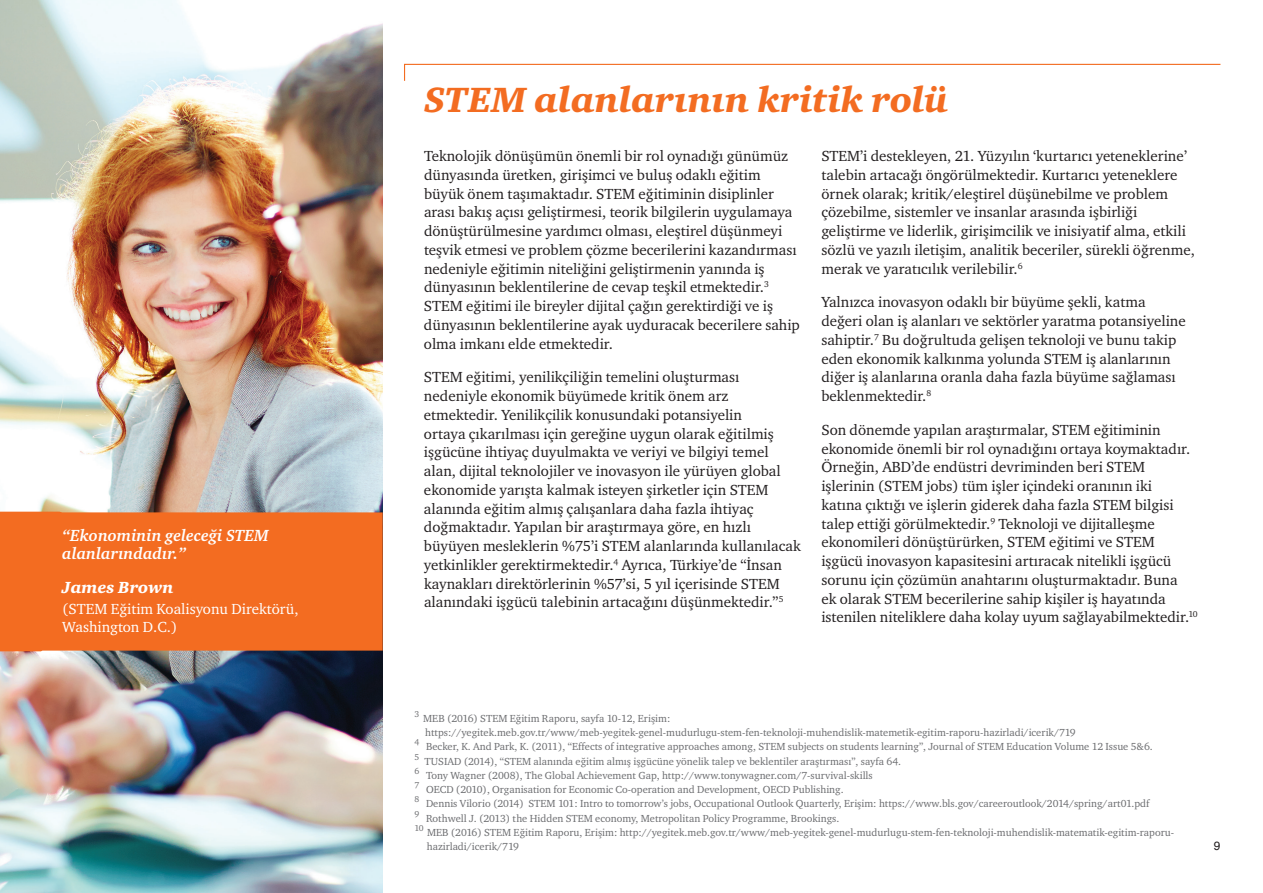
<style>
.page{position:relative;width:1263px;height:893px;background:#fff}
.page>*{position:absolute;margin:0;border:0;box-sizing:border-box;transform-origin:0 0}
.t1{font:italic 900 36px "ITC Charter Com";letter-spacing:.005em;color:#f36c21}
.t2{font:italic 700 16.5px/18.8px "ITC Charter Com";color:#fff}
.t3{font:italic 900 16.5px "ITC Charter Com";color:#fff}
.t4{font:15px/18.8px "ITC Charter Com Rergular";color:#231f20}
.t5{font:15px/18.8px "ITC Charter Com Rergular";color:#fff}
.t6{font:12px "Helvetica";color:#231f20}
.t7{font:10.5px/14.2px "ITC Charter Com Rergular";color:#6c6d70}
.t8{font:8.7px "ITC Charter Com Rergular";color:#6c6d70}
</style>
<div class="page">
<img style="left:0;top:0;width:383px;height:893px">
<svg style="left:404px;top:63px;width:817px;height:18px"></svg>
<div style="left:0;top:512px;width:383px;height:139px;background:#f36c21"></div>
<p class="t2" style="left:62px;top:525px;width:208px">“Ekonominin geleceği STEM alanlarındadır.”</p>
<p class="t3" style="left:62px;top:577px;width:113px">James Brown</p>
<p class="t5" style="left:62px;top:599px;width:238px">(STEM Eğitim Koalisyonu Direktörü,<br>Washington D.C.)</p>
<h1 class="t1" style="left:424px;top:78px;width:526px">STEM alanlarının kritik rolü</h1>
<p class="t4" style="left:424px;top:146px;width:377px">Teknolojik dönüşümün önemli bir rol oynadığı günümüz dünyasında üretken, girişimci ve buluş odaklı eğitim büyük önem taşımaktadır. STEM eğitiminin disiplinler arası bakış açısı geliştirmesi, teorik bilgilerin uygulamaya dönüştürülmesine yardımcı olması, eleştirel düşünmeyi teşvik etmesi ve problem çözme becerilerini kazandırması nedeniyle eğitimin niteliğini geliştirmenin yanında iş dünyasının beklentilerine de cevap teşkil etmektedir.<sup>3<br></sup>STEM eğitimi ile bireyler dijital çağın gerektirdiği ve iş dünyasının beklentilerine ayak uyduracak becerilere sahip olma imkanı elde etmektedir.</p>
<p class="t4" style="left:424px;top:368px;width:378px">STEM eğitimi, yenilikçiliğin temelini oluşturması nedeniyle ekonomik büyümede kritik önem arz etmektedir. Yenilikçilik konusundaki potansiyelin<br>ortaya çıkarılması için gereğine uygun olarak eğitilmiş işgücüne ihtiyaç duyulmakta ve veriyi ve bilgiyi temel alan, dijital teknolojiler ve inovasyon ile yürüyen global ekonomide yarışta kalmak isteyen şirketler için STEM alanında eğitim almış çalışanlara daha fazla ihtiyaç doğmaktadır. Yapılan bir araştırmaya göre, en hızlı büyüyen mesleklerin %75’i STEM alanlarında kullanılacak yetkinlikler gerektirmektedir.<sup>4</sup> Ayrıca, Türkiye’de “İnsan kaynakları direktörlerinin %57’si, 5 yıl içerisinde STEM alanındaki işgücü talebinin artacağını düşünmektedir.”<sup>5</sup></p>
<p class="t4" style="left:821px;top:146px;width:375px">STEM’i destekleyen, 21. Yüzyılın ‘kurtarıcı yeteneklerine’ talebin artacağı öngörülmektedir. Kurtarıcı yeteneklere örnek olarak; kritik/eleştirel düşünebilme ve problem çözebilme, sistemler ve insanlar arasında işbirliği geliştirme ve liderlik, girişimcilik ve inisiyatif alma, etkili sözlü ve yazılı iletişim, analitik beceriler, sürekli öğrenme, merak ve yaratıcılık verilebilir.<sup>6</sup></p>
<p class="t4" style="left:821px;top:293px;width:366px">Yalnızca inovasyon odaklı bir büyüme şekli, katma değeri olan iş alanları ve sektörler yaratma potansiyeline sahiptir.<sup>7</sup> Bu doğrultuda gelişen teknoloji ve bunu takip eden ekonomik kalkınma yolunda STEM iş alanlarının diğer iş alanlarına oranla daha fazla büyüme sağlaması beklenmektedir.<sup>8</sup></p>
<p class="t4" style="left:821px;top:420px;width:378px">Son dönemde yapılan araştırmalar, STEM eğitiminin ekonomide önemli bir rol oynadığını ortaya koymaktadır.<br>Örneğin, ABD’de endüstri devriminden beri STEM işlerinin (STEM jobs) tüm işler içindeki oranının iki<br>katına çıktığı ve işlerin giderek daha fazla STEM bilgisi talep ettiği görülmektedir.<sup>9</sup> Teknoloji ve dijitalleşme ekonomileri dönüştürürken, STEM eğitimi ve STEM işgücü inovasyon kapasitesini artıracak nitelikli işgücü sorunu için çözümün anahtarını oluşturmaktadır. Buna<br>ek olarak STEM becerilerine sahip kişiler iş hayatında istenilen niteliklere daha kolay uyum sağlayabilmektedir.<sup>10</sup></p>
<p class="t8" style="left:414px;top:709px;width:6px">3</p>
<p class="t7" style="left:423px;top:711px;width:249px">MEB (2016) STEM Eğitim Raporu, sayfa 10-12, Erişim:</p>
<p class="t7" style="left:425px;top:725px;width:652px">https://yegitek.meb.gov.tr/www/meb-yegitek-genel-mudurlugu-stem-fen-teknoloji-muhendislik-matemetik-egitim-raporu-hazirladi/icerik/719</p>
<p class="t7" style="left:414px;top:740px;width:740px"><sup>4</sup> Becker, K. And Park, K. (2011), “Effects of integrative approaches among, STEM subjects on students learning”, Journal of STEM Education Volume 12 Issue 5&amp;6.</p>
<p class="t8" style="left:414px;top:751px;width:6px">5</p>
<p class="t7" style="left:414px;top:754px;width:737px;text-indent:10px">TUSIAD (2014), “STEM alanında eğitim almış işgücüne yönelik talep ve beklentiler araştırması”, sayfa 64.<br><sup>6</sup> Tony Wagner (2008), The Global Achievement Gap, http://www.tonywagner.com/7-survival-skills<br><sup>7</sup> OECD (2010), Organisation for Economic Co-operation and Development, OECD Publishing.<br><sup>8</sup> Dennis Vilorio (2014) STEM 101: Intro to tomorrow’s jobs, Occupational Outlook Quarterly, Erişim: https://www.bls.gov/careeroutlook/2014/spring/art01.pdf <sup>9</sup> Rothwell J. (2013) the Hidden STEM economy, Metropolitan Policy Programme, Brookings.</p>
<p class="t8" style="left:414px;top:823px;width:11px">10</p>
<p class="t7" style="left:427px;top:825px;width:749px">MEB (2016) STEM Eğitim Raporu, Erişim: http://yegitek.meb.gov.tr/www/meb-yegitek-genel-mudurlugu-stem-fen-teknoloji-muhendislik-matematik-egitim-raporu&shy;hazirladi/icerik/719</p>
<p class="t6" style="left:1214px;top:836px;width:8px">9</p>
</div>
